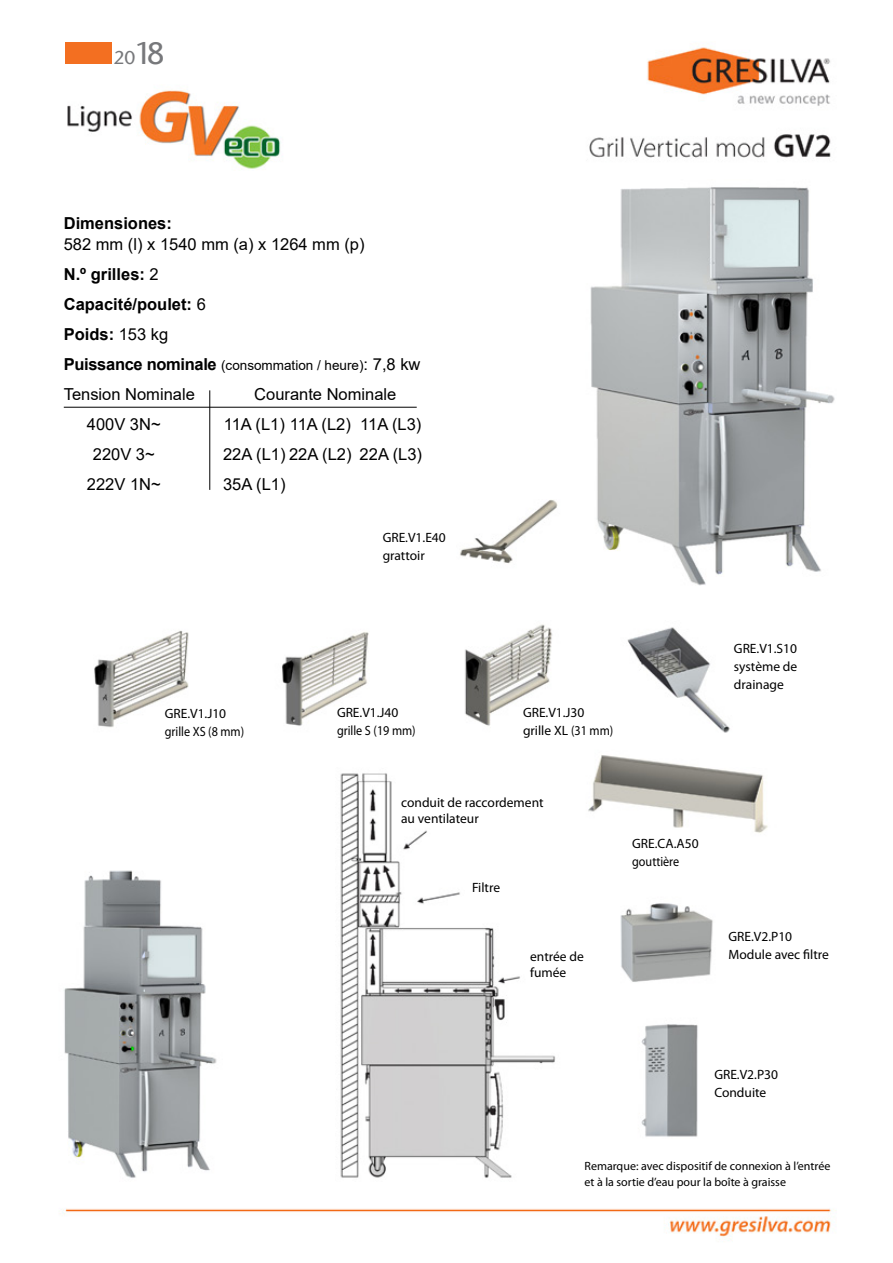
<style>
.page{position:relative;width:893px;height:1263px;background:#fff}
.page>*{position:absolute;margin:0;border:0;box-sizing:border-box;transform-origin:0 0}
.t1{font:500 18px "Stone Sans";color:#77787b}
.t2{font:16.5px/30px "Arial";color:#000}
.t3{font:700 16.5px "Arial";color:#000}
.t4{font:13.5px/18px "Myriad Pro";color:#000}
.t5{font:13.5px "Arial";color:#000}
.t6{font:12px/16.5px "Myriad Pro";color:#000}
.s1{font-size:30px}
.s2{font-weight:700}
.s3{font-weight:700;font-size:16.5px}
.s4{font-size:16.5px}
</style>
<div class="page">
<img style="left:62px;top:42px;width:774px;height:1199px">
<hr style="left:64px;top:407px;width:353px;height:1px;background:#000">
<hr style="left:209px;top:390px;width:1px;height:100px;background:#000">
<div style="left:65px;top:42px;width:46px;height:22px;background:#f36f21"></div>
<h1 class="t1" style="left:113px;top:46px;width:53px">20<span class="s1">18</span></h1>
<p class="t3" style="left:64px;top:211px;width:110px">Dimensiones:</p>
<p class="t2" style="left:64px;top:229px;width:302px">582 mm (l) x 1540 mm (a) x 1264 mm (p)<br><span class="s2">N.º grilles:</span> 2<br><span class="s2">Capacité/poulet:</span> 6<br><span class="s2">Poids:</span> 153 kg</p>
<p class="t5" style="left:64px;top:356px;width:358px"><span class="s3">Puissance nominale</span> (consommation / heure)<span class="s4">: 7,8 kw</span></p>
<p class="t2" style="left:64px;top:379px;width:133px">Tension Nominale</p>
<p class="t2" style="left:254px;top:379px;width:144px">Courante Nominale</p>
<p class="t2" style="left:87px;top:409px;width:75px">400V 3N~</p>
<p class="t2" style="left:224px;top:409px;width:199px">11A (L1) 11A (L2) 11A (L3)</p>
<p class="t2" style="left:93px;top:439px;width:63px">220V 3~</p>
<p class="t2" style="left:223px;top:439px;width:200px">22A (L1) 22A (L2) 22A (L3)</p>
<p class="t2" style="left:87px;top:469px;width:75px">222V 1N~</p>
<p class="t2" style="left:223px;top:469px;width:64px">35A (L1)</p>
<p class="t4" style="left:383px;top:528px;width:65px">GRE.V1.E40 grattoir</p>
<p class="t4" style="left:165px;top:705px;width:81px">GRE.V1.J10 grille XS (8 mm)</p>
<p class="t4" style="left:337px;top:703px;width:80px">GRE.V1.J40 grille S (19 mm)</p>
<p class="t4" style="left:523px;top:703px;width:92px">GRE.V1.J30 grille XL (31 mm)</p>
<p class="t4" style="left:401px;top:794px;width:144px;line-height:16.2px">conduit de raccordement au ventilateur</p>
<p class="t4" style="left:472px;top:878px;width:30px">Filtre</p>
<p class="t4" style="left:632px;top:835px;width:68px">GRE.CA.A50 gouttière</p>
<p class="t4" style="left:530px;top:949px;width:55px;line-height:16.2px">entrée de fumée</p>
<p class="t4" style="left:734px;top:640px;width:65px;text-align:justify">GRE.V1.S10 système de drainage</p>
<p class="t4" style="left:729px;top:928px;width:102px">GRE.V2.P10<br>Module avec filtre</p>
<p class="t4" style="left:714px;top:1066px;width:65px">GRE.V2.P30<br>Conduite</p>
<p class="t6" style="left:584px;top:1158px;width:247px">Remarque: avec dispositif de connexion à l’entrée et à la sortie d’eau pour la boîte à graisse</p>
</div>
